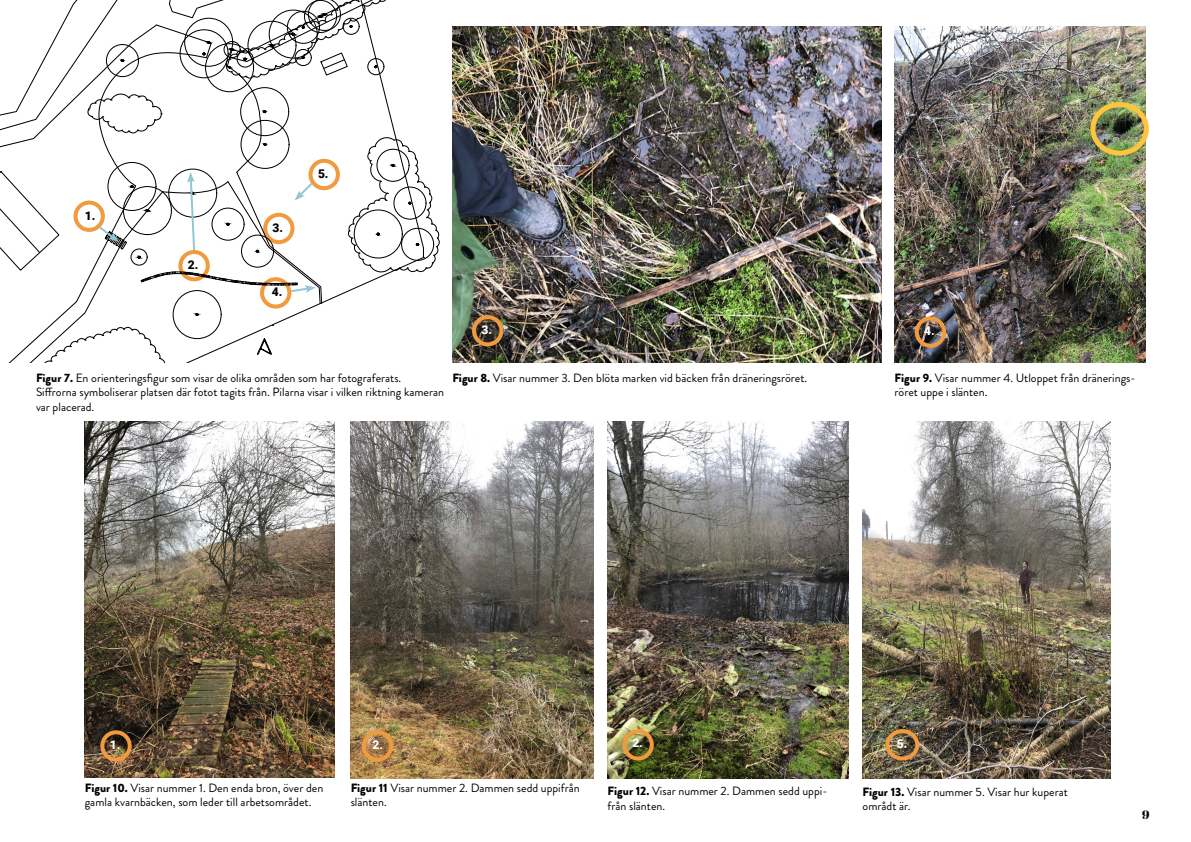
<style>
.page{position:relative;width:1191px;height:842px;background:#fff}
.page>*{position:absolute;margin:0;border:0;box-sizing:border-box;transform-origin:0 0}
.t1{font:12px/14.4px "Brandon Grotesque";color:#000}
.t2{font:900 12px "Roboto";color:#fff}
.t3{font:900 12px "Roboto";color:#000}
.t4{font:12px "Abril Fatface";color:#000}
.s1{font-weight:900}
</style>
<div class="page">
<img style="left:85px;top:421px;width:249px;height:356px">
<img style="left:351px;top:421px;width:242px;height:357px">
<img style="left:607px;top:421px;width:241px;height:357px">
<img style="left:862px;top:421px;width:248px;height:357px">
<img style="left:894px;top:26px;width:251px;height:337px">
<img style="left:452px;top:26px;width:429px;height:337px">
<div style="left:472px;top:315px;width:31px;height:31px;border:4px solid #f19a3e;border-radius:50%"></div>
<div style="left:100px;top:730px;width:32px;height:32px;border:4px solid #f19a3e;border-radius:50%"></div>
<div style="left:362px;top:730px;width:31px;height:32px;border:4px solid #f19a3e;border-radius:50%"></div>
<div style="left:622px;top:729px;width:32px;height:31px;border:4px solid #f19a3e;border-radius:50%"></div>
<div style="left:885px;top:729px;width:34px;height:31px;border:4px solid #f19a3e;border-radius:50%"></div>
<div style="left:914px;top:316px;width:32px;height:32px;border:4px solid #f19a3e;border-radius:50%"></div>
<div style="left:1090px;top:102px;width:58px;height:54px;border:5px solid #ffc43d;border-radius:50%"></div>
<svg style="left:0;top:0;width:440px;height:363px"></svg>
<p class="t3" style="left:85px;top:207px;width:12px">1.</p>
<p class="t3" style="left:188px;top:256px;width:12px">2.</p>
<p class="t3" style="left:273px;top:219px;width:12px">3.</p>
<p class="t3" style="left:272px;top:284px;width:12px">4.</p>
<p class="t3" style="left:318px;top:165px;width:12px">5.</p>
<p class="t2" style="left:481px;top:321px;width:12px">3.</p>
<p class="t2" style="left:924px;top:323px;width:12px">4.</p>
<p class="t1" style="left:36px;top:371px;width:409px"><span class="s1">Figur 7.</span> En orienteringsfigur som visar de olika områden som har fotograferats.<br>Siffrorna symboliserar platsen där fotot tagits från. Pilarna visar i vilken riktning kameran var placerad.</p>
<p class="t1" style="left:452px;top:371px;width:356px"><span class="s1">Figur 8.</span> Visar nummer 3. Den blöta marken vid bäcken från dräneringsröret.</p>
<p class="t1" style="left:894px;top:371px;width:242px"><span class="s1">Figur 9.</span> Visar nummer 4. Utloppet från dränerings&shy;röret uppe i slänten.</p>
<p class="t2" style="left:110px;top:737px;width:12px">1.</p>
<p class="t2" style="left:372px;top:736px;width:12px">2.</p>
<p class="t2" style="left:632px;top:735px;width:12px">2.</p>
<p class="t2" style="left:897px;top:735px;width:12px">5.</p>
<p class="t1" style="left:85px;top:780px;width:240px"><span class="s1">Figur 10.</span> Visar nummer 1. Den enda bron, över den gamla kvarnbäcken, som leder till arbetsområdet.</p>
<p class="t1" style="left:351px;top:780px;width:230px"><span class="s1">Figur 11</span> Visar nummer 2. Dammen sedd uppifrån slänten.</p>
<p class="t1" style="left:607px;top:784px;width:221px"><span class="s1">Figur 12.</span> Visar nummer 2. Dammen sedd uppi&shy;från slänten.</p>
<p class="t1" style="left:862px;top:785px;width:207px"><span class="s1">Figur 13.</span> Visar nummer 5. Visar hur kuperat områdt är.</p>
<p class="t4" style="left:1142px;top:806px;width:9px">9</p>
</div>
